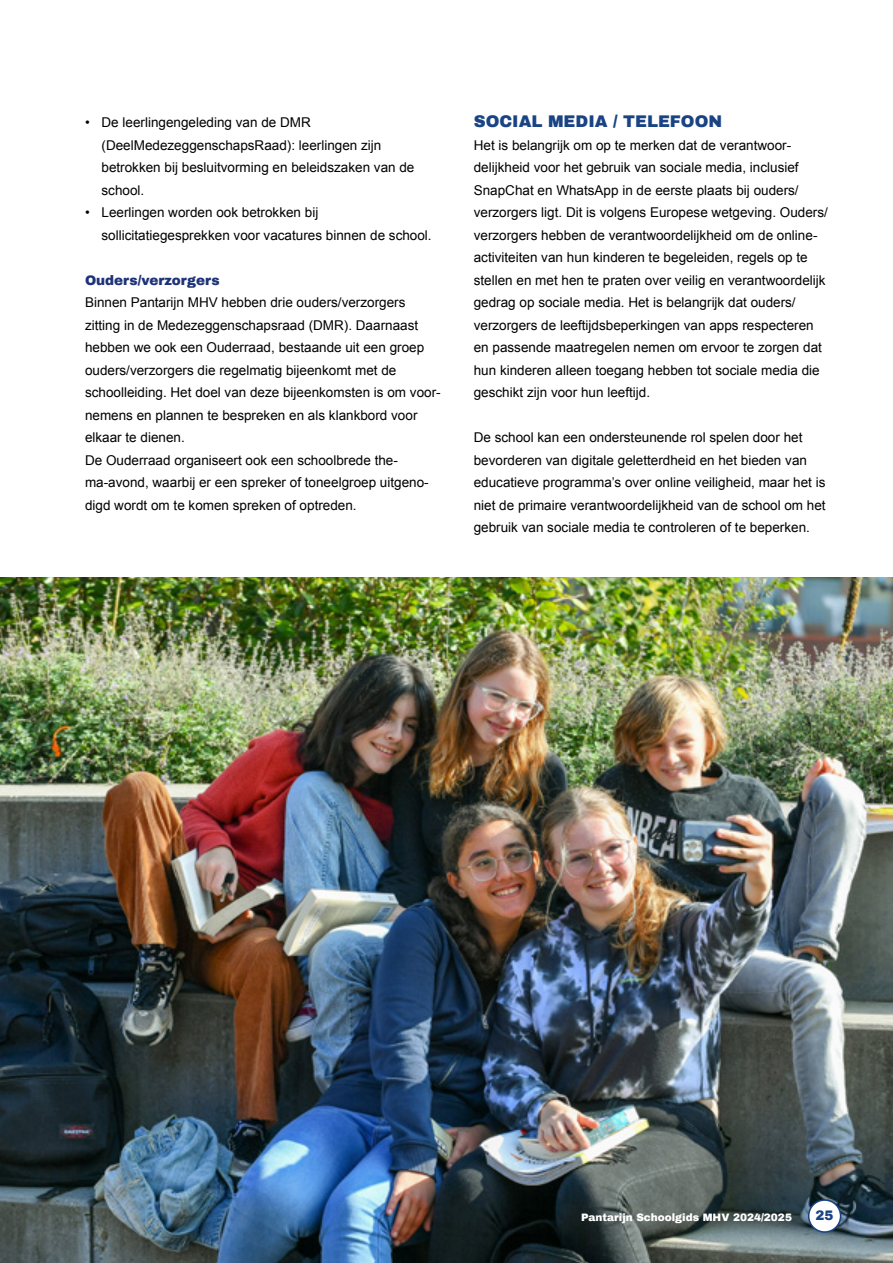
<style>
.page{position:relative;width:893px;height:1263px;background:#fff}
.page>*{position:absolute;margin:0;border:0;box-sizing:border-box;transform-origin:0 0}
.t1{font:900 16.5px "Archivo";color:#194383}
.t2{font:13.5px/22.5px "Arial";color:#000}
.t3{font:900 13.5px "Archivo";color:#1d3278}
.t4{font:900 13.5px "Archivo";color:#194383}
.t5{font:900 10.5px "Archivo";color:#fff}
</style>
<div class="page">
<img style="left:0;top:577px;width:893px;height:686px">
<div style="left:809px;top:1200px;width:32px;height:32px;background:#fff;border-radius:50%"></div>
<div style="left:808px;top:1199px;width:33px;height:34px;border:2px solid #194383;border-radius:50%"></div>
<p class="t2" style="left:102px;top:111px;width:314px;text-indent:-16px">• De leerlingengeleding van de DMR (DeelMedezeggenschapsRaad): leerlingen zijn betrokken bij besluitvorming en beleidszaken van de school.</p>
<p class="t2" style="left:102px;top:201px;width:332px;text-indent:-16px">• Leerlingen worden ook betrokken bij sollicitatiegesprekken voor vacatures binnen de school.</p>
<p class="t3" style="left:85px;top:272px;width:136px">Ouders/verzorgers</p>
<p class="t2" style="left:85px;top:291px;width:357px">Binnen Pantarijn MHV hebben drie ouders/verzorgers zitting in de Medezeggenschapsraad (DMR). Daarnaast hebben we ook een Ouderraad, bestaande uit een groep ouders/verzorgers die regelmatig bijeenkomt met de schoolleiding. Het doel van deze bijeenkomsten is om voor&shy;nemens en plannen te bespreken en als klankbord voor elkaar te dienen.<br>De Ouderraad organiseert ook een schoolbrede the&shy;ma-avond, waarbij er een spreker of toneelgroep uitgeno&shy;digd wordt om te komen spreken of optreden.</p>
<p class="t1" style="left:474px;top:111px;width:250px">SOCIAL MEDIA / TELEFOON</p>
<p class="t2" style="left:474px;top:134px;width:356px">Het is belangrijk om op te merken dat de verantwoor&shy;delijkheid voor het gebruik van sociale media, inclusief SnapChat en WhatsApp in de eerste plaats bij ouders/ verzorgers ligt. Dit is volgens Europese wetgeving. Ouders/ verzorgers hebben de verantwoordelijkheid om de online&shy;activiteiten van hun kinderen te begeleiden, regels op te stellen en met hen te praten over veilig en verantwoordelijk gedrag op sociale media. Het is belangrijk dat ouders/ verzorgers de leeftijdsbeperkingen van apps respecteren en passende maatregelen nemen om ervoor te zorgen dat hun kinderen alleen toegang hebben tot sociale media die geschikt zijn voor hun leeftijd.</p>
<p class="t2" style="left:474px;top:426px;width:353px">De school kan een ondersteunende rol spelen door het bevorderen van digitale geletterdheid en het bieden van educatieve programma’s over online veiligheid, maar het is niet de primaire verantwoordelijkheid van de school om het gebruik van sociale media te controleren of te beperken.</p>
<p class="t5" style="left:581px;top:1210px;width:212px">Pantarijn Schoolgids MHV 2024/2025</p>
<p class="t4" style="left:815px;top:1207px;width:20px">25</p>
</div>
